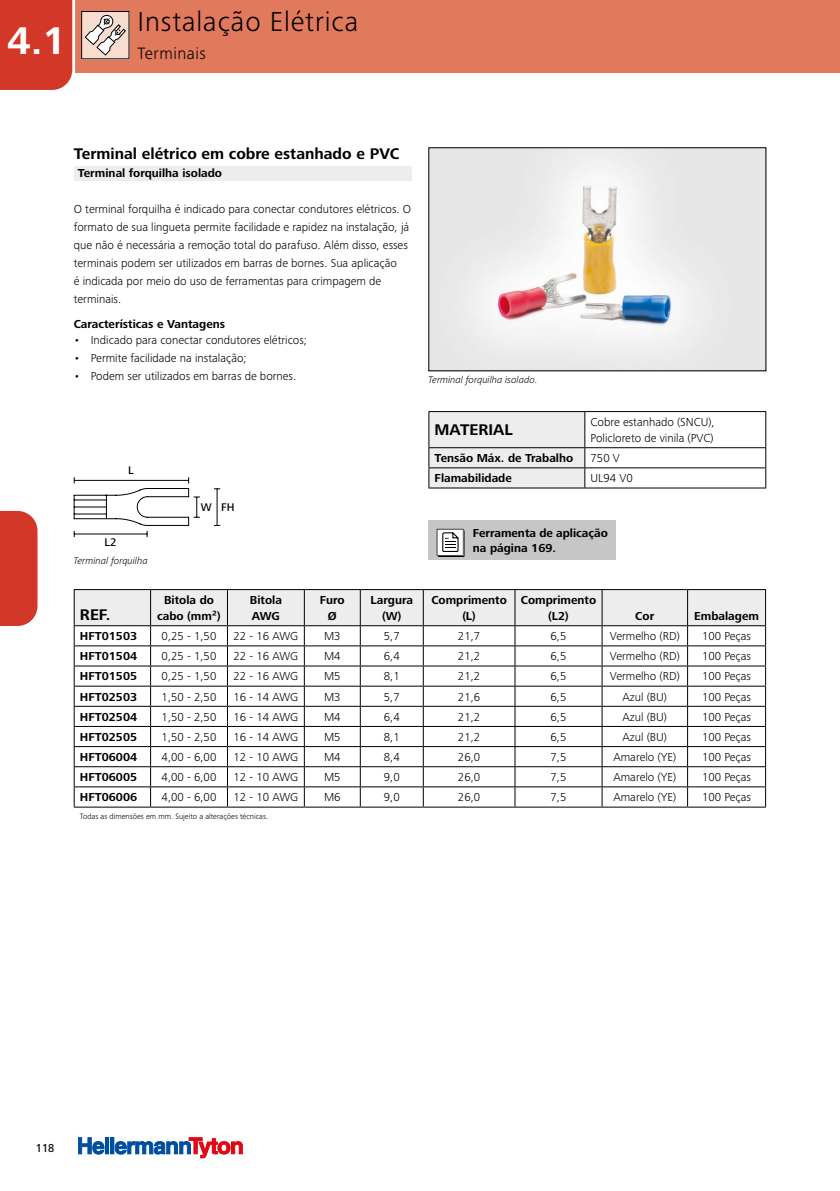
<style>
.page{position:relative;width:840px;height:1191px;background:#fff}
.page>*{position:absolute;margin:0;border:0;box-sizing:border-box;transform-origin:0 0}
.t1{font:700 40px "Frutiger Next LTW1 G";color:#fff}
.t2{font:300 28.4px "Frutiger Next LTW1 G";letter-spacing:.03em;color:#000}
.t3{font:300 17px "Frutiger Next LTW1 G";letter-spacing:.03em;color:#000}
.t4{font:700 16px "Frutiger Next LTW1 G";color:#000}
.t5{font:300 12px/18px "Frutiger Next LTW1 G";color:#000}
.t6{font:700 12px/16px "Frutiger Next LTW1 G";color:#000;text-align:center}
.t7{font:500 12px "Frutiger Next LTW1 G";color:#000;scale:.9 1}
.t8{font:500 11.4px "Frutiger Next LTW1 G";color:#000}
.t9{font:italic 300 10px "Frutiger Next LTW1 G";color:#000}
.t10{font:300 8px "Frutiger Next LTW1 G";color:#000}
</style>
<div class="page">
<div style="left:105px;top:1137px;width:4px;height:17px;border:1px solid #004f9f"></div>
<div style="left:110px;top:1137px;width:4px;height:17px;border:1px solid #004f9f"></div>
<svg style="left:78px;top:1137px;width:26px;height:17px"></svg>
<svg style="left:115px;top:1137px;width:127px;height:21px"></svg>
<div style="left:73px;top:0;width:766px;height:73px;background:#e1795c"></div>
<svg style="left:0;top:0;width:129px;height:90px"></svg>
<div style="left:0;top:511px;width:37px;height:115px;background:#d33727"></div>
<img style="left:430px;top:149px;width:333px;height:220px">
<div style="left:428px;top:147px;width:337px;height:224px;border:1px solid #000"></div>
<hr style="left:74px;top:806px;width:76px;height:1px;background:#000">
<hr style="left:150px;top:806px;width:77px;height:1px;background:#000">
<hr style="left:227px;top:806px;width:77px;height:1px;background:#000">
<hr style="left:304px;top:806px;width:56px;height:1px;background:#000">
<hr style="left:360px;top:806px;width:63px;height:1px;background:#000">
<hr style="left:423px;top:806px;width:91px;height:1px;background:#000">
<hr style="left:514px;top:806px;width:87px;height:1px;background:#000">
<hr style="left:601px;top:806px;width:86px;height:1px;background:#000">
<hr style="left:687px;top:806px;width:78px;height:1px;background:#000">
<svg style="left:74px;top:589px;width:691px;height:217px"></svg>
<hr style="left:584px;top:411px;width:181px;height:1px;background:#000">
<hr style="left:765px;top:412px;width:1px;height:35px;background:#000">
<hr style="left:584px;top:447px;width:181px;height:1px;background:#000">
<hr style="left:584px;top:467px;width:181px;height:1px;background:#000">
<svg style="left:428px;top:411px;width:157px;height:76px;background:#e1e1e1"></svg>
<svg style="left:765px;top:448px;width:1px;height:39px"></svg>
<hr style="left:428px;top:487px;width:156px;height:1px;background:#000">
<hr style="left:584px;top:487px;width:181px;height:1px;background:#000">
<div style="left:74px;top:166px;width:337px;height:15px;background:#ededed"></div>
<div style="left:428px;top:520px;width:187px;height:40px;background:#c6c6c6"></div>
<svg style="left:436px;top:529px;width:28px;height:27px"></svg>
<svg style="left:73px;top:477px;width:127px;height:60px"></svg>
<hr style="left:216px;top:489px;width:1px;height:36px;background:#000">
<h1 class="t1" style="left:7px;top:18px;width:60px">4.1</h1>
<h2 class="t2" style="left:137px;top:6px;width:222px">Instalação Elétrica</h2>
<h3 class="t3" style="left:137px;top:43px;width:70px">Terminais</h3>
<h3 class="t4" style="left:74px;top:144px;width:327px">Terminal elétrico em cobre estanhado e PVC</h3>
<p class="t6" style="left:78px;top:166px;width:146px">Terminal forquilha isolado</p>
<p class="t5" style="left:74px;top:200px;width:339px">O terminal forquilha é indicado para conectar condutores elétricos. O formato de sua lingueta permite facilidade e rapidez na instalação, já que não é necessária a remoção total do parafuso. Além disso, esses terminais podem ser utilizados em barras de bornes. Sua aplicação<br>é indicada por meio do uso de ferramentas para crimpagem de terminais.</p>
<p class="t6" style="left:74px;top:316px;width:153px">Características e Vantagens</p>
<p class="t5" style="left:74px;top:331px;width:235px">• Indicado para conectar condutores elétricos;</p>
<p class="t5" style="left:74px;top:349px;width:174px">• Permite facilidade na instalação;</p>
<p class="t5" style="left:74px;top:367px;width:224px">• Podem ser utilizados em barras de bornes.</p>
<p class="t8" style="left:128px;top:464px;width:7px">L</p>
<p class="t8" style="left:105px;top:535px;width:14px">L2</p>
<p class="t9" style="left:74px;top:555px;width:75px">Terminal forquilha</p>
<p class="t8" style="left:201px;top:500px;width:35px">W FH</p>
<p class="t9" style="left:428px;top:373px;width:111px">Terminal forquilha isolado.</p>
<h3 class="t4" style="left:434px;top:421px;width:80px">MATERIAL</h3>
<p class="t5" style="left:590px;top:414px;width:126px;line-height:16px">Cobre estanhado (SNCU),<br>Policloreto de vinila (PVC)</p>
<p class="t6" style="left:434px;top:450px;width:140px">Tensão Máx. de Trabalho</p>
<p class="t5" style="left:590px;top:449px;width:31px">750 V</p>
<p class="t6" style="left:434px;top:470px;width:79px">Flamabilidade</p>
<p class="t5" style="left:590px;top:469px;width:44px">UL94 V0</p>
<p class="t6" style="left:472px;top:526px;width:136px;line-height:14.4px;text-align:left">Ferramenta de aplicação na página 169.</p>
<h3 class="t4" style="left:80px;top:605px;width:32px">REF.</h3>
<p class="t6" style="left:157px;top:592px;width:65px">Bitola do cabo (mm²)</p>
<p class="t6" style="left:250px;top:592px;width:34px;text-align:left">Bitola<br>AWG</p>
<p class="t6" style="left:320px;top:592px;width:26px">Furo<br>Ø</p>
<p class="t6" style="left:370px;top:592px;width:44px">Largura (W)</p>
<p class="t6" style="left:431px;top:592px;width:77px">Comprimento (L)</p>
<p class="t6" style="left:520px;top:592px;width:77px">Comprimento (L2)</p>
<p class="t6" style="left:635px;top:608px;width:20px">Cor</p>
<p class="t6" style="left:693px;top:608px;width:66px">Embalagem</p>
<p class="t6" style="left:80px;top:628px;width:59px">HFT01503</p>
<p class="t5" style="left:161px;top:627px;width:56px">0,25 - 1,50</p>
<p class="t5" style="left:233px;top:627px;width:66px">22 - 16 AWG</p>
<p class="t5" style="left:324px;top:627px;width:18px">M3</p>
<p class="t5" style="left:383px;top:627px;width:17px">5,7</p>
<p class="t5" style="left:457px;top:627px;width:24px">21,7</p>
<p class="t5" style="left:550px;top:627px;width:17px">6,5</p>
<p class="t5" style="left:609px;top:627px;width:71px">Vermelho (RD)</p>
<p class="t5" style="left:701px;top:627px;width:50px">100 Peças</p>
<p class="t6" style="left:80px;top:648px;width:59px">HFT01504</p>
<p class="t5" style="left:161px;top:647px;width:56px">0,25 - 1,50</p>
<p class="t5" style="left:233px;top:647px;width:66px">22 - 16 AWG</p>
<p class="t5" style="left:324px;top:647px;width:18px">M4</p>
<p class="t5" style="left:383px;top:647px;width:17px">6,4</p>
<p class="t5" style="left:457px;top:647px;width:24px">21,2</p>
<p class="t5" style="left:550px;top:647px;width:17px">6,5</p>
<p class="t5" style="left:609px;top:647px;width:71px">Vermelho (RD)</p>
<p class="t5" style="left:701px;top:647px;width:50px">100 Peças</p>
<p class="t6" style="left:80px;top:669px;width:59px">HFT01505</p>
<p class="t5" style="left:161px;top:667px;width:56px">0,25 - 1,50</p>
<p class="t5" style="left:233px;top:667px;width:66px">22 - 16 AWG</p>
<p class="t5" style="left:324px;top:667px;width:18px">M5</p>
<p class="t5" style="left:383px;top:667px;width:17px">8,1</p>
<p class="t5" style="left:457px;top:667px;width:24px">21,2</p>
<p class="t5" style="left:550px;top:667px;width:17px">6,5</p>
<p class="t5" style="left:609px;top:667px;width:71px">Vermelho (RD)</p>
<p class="t5" style="left:701px;top:667px;width:50px">100 Peças</p>
<p class="t6" style="left:80px;top:689px;width:59px">HFT02503</p>
<p class="t5" style="left:161px;top:687px;width:56px">1,50 - 2,50</p>
<p class="t5" style="left:233px;top:687px;width:66px">16 - 14 AWG</p>
<p class="t5" style="left:324px;top:687px;width:18px">M3</p>
<p class="t5" style="left:383px;top:687px;width:17px">5,7</p>
<p class="t5" style="left:457px;top:687px;width:24px">21,6</p>
<p class="t5" style="left:550px;top:687px;width:17px">6,5</p>
<p class="t5" style="left:622px;top:687px;width:46px">Azul (BU)</p>
<p class="t5" style="left:701px;top:687px;width:50px">100 Peças</p>
<p class="t6" style="left:80px;top:709px;width:59px">HFT02504</p>
<p class="t5" style="left:161px;top:707px;width:56px">1,50 - 2,50</p>
<p class="t5" style="left:233px;top:707px;width:66px">16 - 14 AWG</p>
<p class="t5" style="left:324px;top:707px;width:18px">M4</p>
<p class="t5" style="left:383px;top:707px;width:17px">6,4</p>
<p class="t5" style="left:457px;top:707px;width:24px">21,2</p>
<p class="t5" style="left:550px;top:707px;width:17px">6,5</p>
<p class="t5" style="left:622px;top:707px;width:46px">Azul (BU)</p>
<p class="t5" style="left:701px;top:707px;width:50px">100 Peças</p>
<p class="t6" style="left:80px;top:729px;width:59px">HFT02505</p>
<p class="t5" style="left:161px;top:728px;width:56px">1,50 - 2,50</p>
<p class="t5" style="left:233px;top:728px;width:66px">16 - 14 AWG</p>
<p class="t5" style="left:324px;top:728px;width:18px">M5</p>
<p class="t5" style="left:383px;top:728px;width:17px">8,1</p>
<p class="t5" style="left:457px;top:728px;width:24px">21,2</p>
<p class="t5" style="left:550px;top:728px;width:17px">6,5</p>
<p class="t5" style="left:622px;top:728px;width:46px">Azul (BU)</p>
<p class="t5" style="left:701px;top:728px;width:50px">100 Peças</p>
<p class="t6" style="left:80px;top:749px;width:59px">HFT06004</p>
<p class="t5" style="left:161px;top:748px;width:56px">4,00 - 6,00</p>
<p class="t5" style="left:233px;top:748px;width:66px">12 - 10 AWG</p>
<p class="t5" style="left:324px;top:748px;width:18px">M4</p>
<p class="t5" style="left:383px;top:748px;width:17px">8,4</p>
<p class="t5" style="left:457px;top:748px;width:24px">26,0</p>
<p class="t5" style="left:550px;top:748px;width:17px">7,5</p>
<p class="t5" style="left:613px;top:748px;width:64px">Amarelo (YE)</p>
<p class="t5" style="left:701px;top:748px;width:50px">100 Peças</p>
<p class="t6" style="left:80px;top:769px;width:59px">HFT06005</p>
<p class="t5" style="left:161px;top:768px;width:56px">4,00 - 6,00</p>
<p class="t5" style="left:233px;top:768px;width:66px">12 - 10 AWG</p>
<p class="t5" style="left:324px;top:768px;width:18px">M5</p>
<p class="t5" style="left:383px;top:768px;width:17px">9,0</p>
<p class="t5" style="left:457px;top:768px;width:24px">26,0</p>
<p class="t5" style="left:550px;top:768px;width:17px">7,5</p>
<p class="t5" style="left:613px;top:768px;width:64px">Amarelo (YE)</p>
<p class="t5" style="left:701px;top:768px;width:50px">100 Peças</p>
<p class="t6" style="left:80px;top:789px;width:59px">HFT06006</p>
<p class="t5" style="left:161px;top:788px;width:56px">4,00 - 6,00</p>
<p class="t5" style="left:233px;top:788px;width:66px">12 - 10 AWG</p>
<p class="t5" style="left:324px;top:788px;width:18px">M6</p>
<p class="t5" style="left:383px;top:788px;width:17px">9,0</p>
<p class="t5" style="left:457px;top:788px;width:24px">26,0</p>
<p class="t5" style="left:550px;top:788px;width:17px">7,5</p>
<p class="t5" style="left:613px;top:788px;width:64px">Amarelo (YE)</p>
<p class="t5" style="left:701px;top:788px;width:50px">100 Peças</p>
<p class="t10" style="left:80px;top:811px;width:190px">Todas as dimensões em mm. Sujeito a alterações técnicas.</p>
<p class="t7" style="left:36px;top:1141px;width:22px">118</p>
</div>
